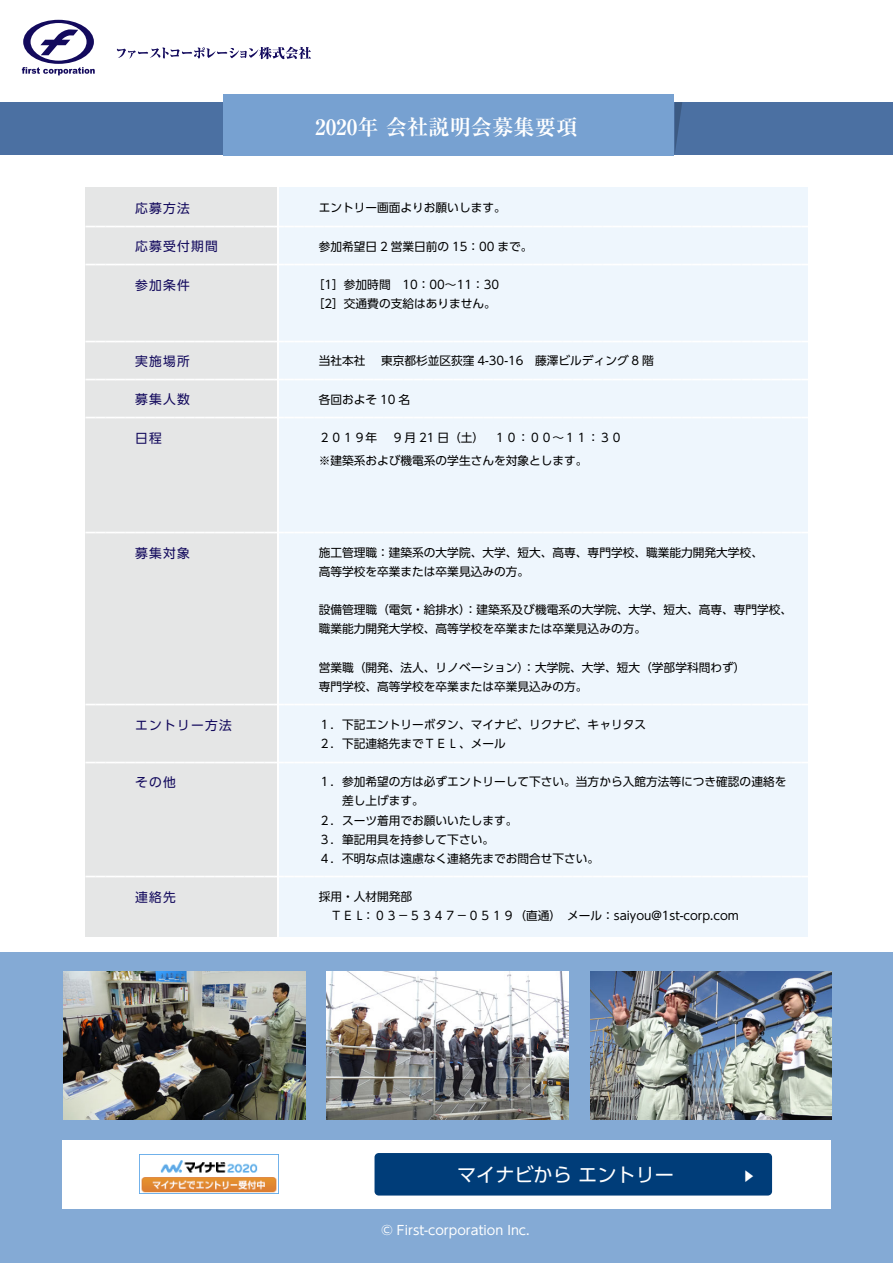
<style>
.page{position:relative;width:893px;height:1263px;background:#fff}
.page>*{position:absolute;margin:0;border:0;box-sizing:border-box;transform-origin:0 0}
.t1{font:700 21.3px "Ryumin Pr 5";color:#fff}
.t2{font:19.2px "UD Shin Go Pro";color:#fff}
.t3{font:12.75px "UD Shin Go Pro";letter-spacing:.1em;color:#130a5d}
.t4{font:12.75px "UD Shin Go Pro";color:#fff}
.t5{font:11.7px/19.2px "UD Shin Go Pro";color:#000}
</style>
<div class="page">
<div style="left:0;top:952px;width:893px;height:311px;background:#84aad5"></div>
<div style="left:0;top:102px;width:893px;height:53px;background:#4b70a2"></div>
<svg style="left:675px;top:102px;width:7px;height:49px"></svg>
<div style="left:85px;top:187px;width:191px;height:749px;background:#e5e6e6"></div>
<div style="left:279px;top:187px;width:529px;height:749px;background:#eef6fd"></div>
<div style="left:62px;top:1140px;width:769px;height:68px;background:#fff"></div>
<div style="left:375px;top:1153px;width:397px;height:42px;background:#003d79;border-radius:4px"></div>
<img style="left:140px;top:1160px;width:138px;height:34px">
<img style="left:64px;top:971px;width:241px;height:148px">
<img style="left:327px;top:971px;width:241px;height:148px">
<img style="left:590px;top:971px;width:242px;height:148px">
<svg style="left:22px;top:20px;width:73px;height:55px"></svg>
<svg style="left:117px;top:47px;width:194px;height:12px"></svg>
<div style="left:224px;top:95px;width:450px;height:61px;background:#77a1d1"></div>
<p class="t3" style="left:135px;top:198px;width:56px">応募方法</p>
<p class="t3" style="left:135px;top:236px;width:84px">応募受付期間</p>
<p class="t3" style="left:135px;top:274px;width:56px">参加条件</p>
<p class="t3" style="left:135px;top:351px;width:56px">実施場所</p>
<p class="t3" style="left:135px;top:389px;width:56px">募集人数</p>
<p class="t3" style="left:135px;top:427px;width:28px">日程</p>
<p class="t3" style="left:135px;top:542px;width:56px">募集対象</p>
<p class="t3" style="left:135px;top:715px;width:98px">エントリー方法</p>
<p class="t3" style="left:135px;top:772px;width:42px">その他</p>
<p class="t3" style="left:135px;top:887px;width:42px">連絡先</p>
<h1 class="t1" style="left:315px;top:110px;width:264px">2020年 会社説明会募集要項</h1>
<p class="t5" style="left:319px;top:198px;width:189px">エントリー画面よりお願いします。</p>
<p class="t5" style="left:319px;top:236px;width:215px">参加希望日 2 営業日前の 15：00 まで。</p>
<p class="t5" style="left:313px;top:274px;width:188px">［1］参加時間　10：00～11：30［2］交通費の支給はありません。</p>
<p class="t5" style="left:319px;top:351px;width:337px">当社本社　 東京都杉並区荻窪 4-30-16　藤澤ビルディング 8 階</p>
<p class="t5" style="left:319px;top:389px;width:93px">各回およそ 10 名</p>
<p class="t5" style="left:319px;top:427px;width:60px">２０１９年</p>
<p class="t5" style="left:319px;top:425px;width:317px;line-height:23.4px;text-indent:75px">9 月 21 日（土）　 １０：００～１１：３０　※建築系および機電系の学生さんを対象とします。</p>
<p class="t5" style="left:319px;top:542px;width:446px">施工管理職：建築系の大学院、大学、短大、高専、専門学校、職業能力開発大学校、高等学校を卒業または卒業見込みの方。</p>
<p class="t5" style="left:319px;top:600px;width:475px">設備管理職（電気・給排水）：建築系及び機電系の大学院、大学、短大、高専、専門学校、職業能力開発大学校、高等学校を卒業または卒業見込みの方。</p>
<p class="t5" style="left:319px;top:657px;width:428px">営業職（開発、法人、リノベーション）：大学院、大学、短大（学部学科問わず）専門学校、高等学校を卒業または卒業見込みの方。</p>
<p class="t5" style="left:319px;top:714px;width:329px">１．下記エントリーボタン、マイナビ、リクナビ、キャリタス<br>２．下記連絡先までＴＥＬ、メール</p>
<p class="t5" style="left:319px;top:772px;width:469px">１．参加希望の方は必ずエントリーして下さい。当方から入館方法等につき確認の連絡を　　差し上げます。<br>２．スーツ着用でお願いいたします。<br>３．筆記用具を持参して下さい。<br>４．不明な点は遠慮なく連絡先までお問合せ下さい。</p>
<p class="t5" style="left:319px;top:887px;width:422px">採用・人材開発部<br>　ＴＥＬ：０３－５３４７－０５１９（直通）　メール：saiyou@1st-corp.com</p>
<h2 class="t2" style="left:457px;top:1159px;width:218px">マイナビから エントリー</h2>
<p class="t4" style="left:742px;top:1165px;width:14px">▶</p>
<p class="t4" style="left:382px;top:1220px;width:150px">© First-corporation Inc.</p>
</div>
